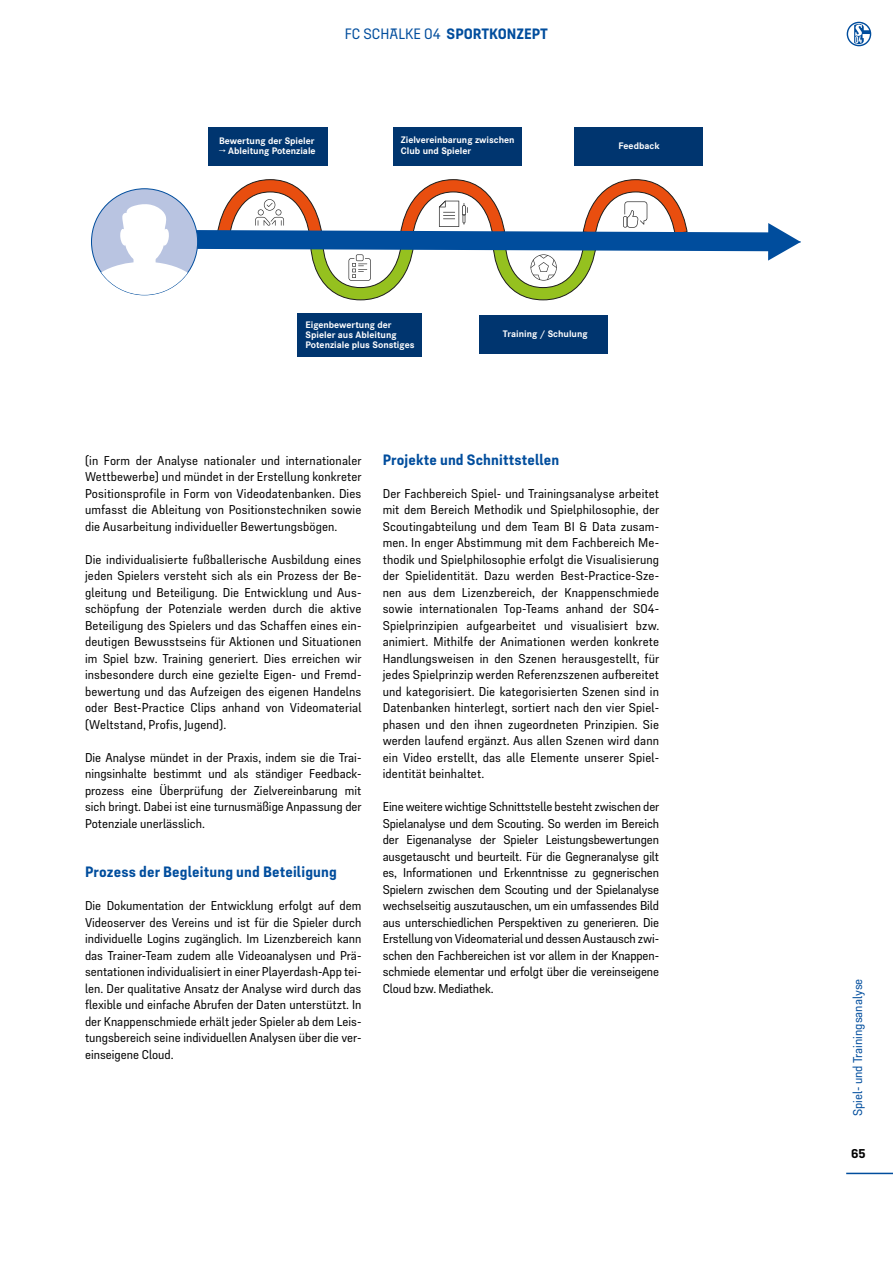
<style>
.page{position:relative;width:893px;height:1263px;background:#fff}
.page>*{position:absolute;margin:0;border:0;box-sizing:border-box;transform-origin:0 0}
.t1{font:700 15px "Schalke 04 Text";letter-spacing:.01em;color:#004d9d}
.t2{font:12.75px/16.5px "Schalke 04 Text";color:#000;text-align:justify}
.t3{font:12.75px "Schalke 04 Text";color:#004d9d}
.t4{font:700 12.75px "Schalke 04 Text";color:#000}
.t5{font:700 9.9px/10.2px "Corporate S";color:#fff}
.s1{font-weight:400}
</style>
<div class="page">
<hr style="left:846px;top:1173px;width:47px;height:1px;background:#004d9d">
<svg style="left:846px;top:21px;width:26px;height:26px"></svg>
<div style="left:847px;top:22px;width:24px;height:24px;background:#004d9d;border-radius:50%"></div>
<svg style="left:848px;top:23px;width:22px;height:22px"></svg>
<div style="left:208px;top:128px;width:120px;height:38px;background:#00356f"></div>
<div style="left:91px;top:189px;width:107px;height:106px;background:#b9c4e1;border-radius:50%"></div>
<div style="left:124px;top:206px;width:41px;height:58px;background:#fff;border-radius:50%"></div>
<svg style="left:101px;top:262px;width:87px;height:33px"></svg>
<div style="left:134px;top:242px;width:22px;height:33px;background:#fff;border-radius:9px"></div>
<svg style="left:120px;top:204px;width:49px;height:42px"></svg>
<svg style="left:194px;top:179px;width:607px;height:121px"></svg>
<svg style="left:623px;top:216px;width:4px;height:12px"></svg>
<div style="left:298px;top:314px;width:124px;height:43px;background:#00356f"></div>
<div style="left:393px;top:128px;width:129px;height:38px;background:#00356f"></div>
<div style="left:574px;top:128px;width:129px;height:38px;background:#00356f"></div>
<div style="left:479px;top:315px;width:129px;height:38px;background:#00356f"></div>
<p class="t1" style="left:345px;top:25px;width:205px"><span class="s1">FC SCHALKE 04</span> SPORTKONZEPT</p>
<p class="t5" style="left:219px;top:136px;width:97px">Bewertung der Spieler</p>
<p class="t5" style="left:219px;top:146px;width:98px">→ Ableitung Potenziale</p>
<p class="t5" style="left:401px;top:135px;width:115px">Zielvereinbarung zwischen<br>Club und Spieler</p>
<p class="t5" style="left:619px;top:140px;width:43px">Feedback</p>
<p class="t5" style="left:306px;top:319px;width:110px">Eigenbewertung der<br>Spieler aus Ableitung<br>Potenziale plus Sonstiges</p>
<p class="t5" style="left:503px;top:328px;width:86px">Training / Schulung</p>
<p class="t2" style="left:85px;top:452px;width:278px">(in Form der Analyse nationaler und internationaler Wettbewerbe) und mündet in der Erstellung konkreter Positionsprofile in Form von Videodatenbanken. Dies umfasst die Ableitung von Positionstechniken sowie die Ausarbeitung individueller Bewertungsbögen.</p>
<p class="t2" style="left:85px;top:551px;width:278px">Die individualisierte fußballerische Ausbildung eines jeden Spielers versteht sich als ein Prozess der Be&shy;gleitung und Beteiligung. Die Entwicklung und Aus&shy;schöpfung der Potenziale werden durch die aktive Beteiligung des Spielers und das Schaffen eines ein&shy;deutigen Bewusstseins für Aktionen und Situationen im Spiel bzw. Training generiert. Dies erreichen wir insbesondere durch eine gezielte Eigen- und Fremd&shy;bewertung und das Aufzeigen des eigenen Handelns oder Best-Practice Clips anhand von Videomaterial (Weltstand, Profis, Jugend).</p>
<p class="t2" style="left:85px;top:749px;width:278px">Die Analyse mündet in der Praxis, indem sie die Trai&shy;ningsinhalte bestimmt und als ständiger Feedback&shy;prozess eine Überprüfung der Zielvereinbarung mit sich bringt. Dabei ist eine turnusmäßige Anpassung der Potenziale unerlässlich.</p>
<p class="t1" style="left:85px;top:863px;width:253px">Prozess der Begleitung und Beteiligung</p>
<p class="t2" style="left:85px;top:897px;width:278px">Die Dokumentation der Entwicklung erfolgt auf dem Videoserver des Vereins und ist für die Spieler durch individuelle Logins zugänglich. Im Lizenzbereich kann das Trainer-Team zudem alle Videoanalysen und Prä&shy;sentationen individualisiert in einer Playerdash-App tei&shy;len. Der qualitative Ansatz der Analyse wird durch das flexible und einfache Abrufen der Daten unterstützt. In der Knappenschmiede erhält jeder Spieler ab dem Leis&shy;tungsbereich seine individuellen Analysen über die ver&shy;einseigene Cloud.</p>
<p class="t1" style="left:383px;top:450px;width:178px">Projekte und Schnittstellen</p>
<p class="t2" style="left:383px;top:485px;width:278px">Der Fachbereich Spiel- und Trainingsanalyse arbeitet mit dem Bereich Methodik und Spielphilosophie, der Scoutingabteilung und dem Team BI &amp; Data zusam&shy;men. In enger Abstimmung mit dem Fachbereich Me&shy;thodik und Spielphilosophie erfolgt die Visualisierung der Spielidentität. Dazu werden Best-Practice-Sze&shy;nen aus dem Lizenzbereich, der Knappenschmiede sowie internationalen Top-Teams anhand der S04- Spielprinzipien aufgearbeitet und visualisiert bzw. animiert. Mithilfe der Animationen werden konkrete Handlungsweisen in den Szenen herausgestellt, für jedes Spielprinzip werden Referenzszenen aufbereitet und kategorisiert. Die kategorisierten Szenen sind in Datenbanken hinterlegt, sortiert nach den vier Spiel&shy;phasen und den ihnen zugeordneten Prinzipien. Sie werden laufend ergänzt. Aus allen Szenen wird dann ein Video erstellt, das alle Elemente unserer Spiel&shy;identität beinhaltet.</p>
<p class="t2" style="left:383px;top:798px;width:278px">Eine weitere wichtige Schnittstelle besteht zwischen der Spielanalyse und dem Scouting. So werden im Bereich der Eigenanalyse der Spieler Leistungsbewertungen ausgetauscht und beurteilt. Für die Gegneranalyse gilt es, Informationen und Erkenntnisse zu gegnerischen Spielern zwischen dem Scouting und der Spielanalyse wechselseitig auszutauschen, um ein umfassendes Bild aus unterschiedlichen Perspektiven zu generieren. Die Erstellung von Videomaterial und dessen Austausch zwi&shy;schen den Fachbereichen ist vor allem in der Knappen&shy;schmiede elementar und erfolgt über die vereinseigene Cloud bzw. Mediathek.</p>
<p class="t3" style="left:850px;top:1116px;width:139px;rotate:-90deg">Spiel- und Trainingsanalyse</p>
<p class="t4" style="left:851px;top:1145px;width:16px">65</p>
</div>
